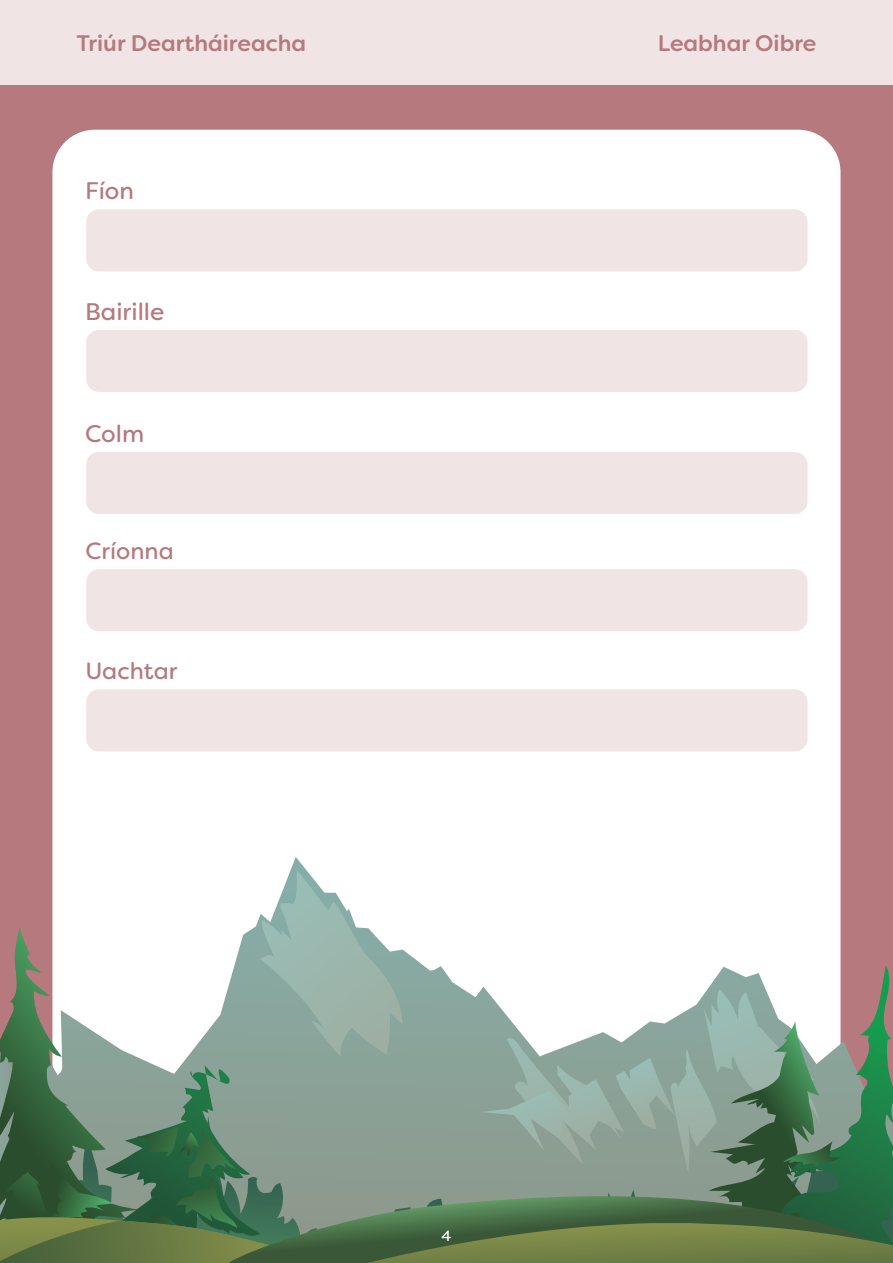
<style>
.page{position:relative;width:893px;height:1263px;background:#fff}
.page>*{position:absolute;margin:0;border:0;box-sizing:border-box;transform-origin:0 0}
.t1{font:24px "Filson Soft";color:#b5797e}
.t2{font:23.4px "Filson Soft";color:#b5797e}
.t3{font:500 22.5px "Filson Soft";color:#b5797e}
.t4{font:15px "Filson Soft";color:#fff}
</style>
<div class="page">
<div style="left:0;top:85px;width:893px;height:1178px;background:#b5797e"></div>
<div style="left:0;top:0;width:893px;height:85px;background:#f0e4e5"></div>
<div style="left:52px;top:130px;width:788px;height:1078px;background:#fff;border-radius:43px"></div>
<svg style="left:0;top:871px;width:893px;height:392px"></svg>
<div style="left:86px;top:209px;width:721px;height:62px;background:#f0e4e5;border-radius:13px"></div>
<div style="left:86px;top:330px;width:721px;height:62px;background:#f0e4e5;border-radius:13px"></div>
<div style="left:86px;top:452px;width:721px;height:62px;background:#f0e4e5;border-radius:13px"></div>
<div style="left:86px;top:569px;width:721px;height:62px;background:#f0e4e5;border-radius:13px"></div>
<div style="left:86px;top:689px;width:721px;height:62px;background:#f0e4e5;border-radius:13px"></div>
<p class="t3" style="left:77px;top:28px;width:231px">Triúr Deartháireacha</p>
<p class="t3" style="left:658px;top:28px;width:160px">Leabhar Oibre</p>
<p class="t1" style="left:85px;top:175px;width:51px">Fíon</p>
<p class="t1" style="left:85px;top:296px;width:81px">Bairille</p>
<p class="t1" style="left:85px;top:418px;width:61px">Colm</p>
<p class="t2" style="left:85px;top:536px;width:90px">Críonna</p>
<p class="t2" style="left:85px;top:656px;width:94px">Uachtar</p>
<p class="t4" style="left:441px;top:1226px;width:12px">4</p>
</div>
